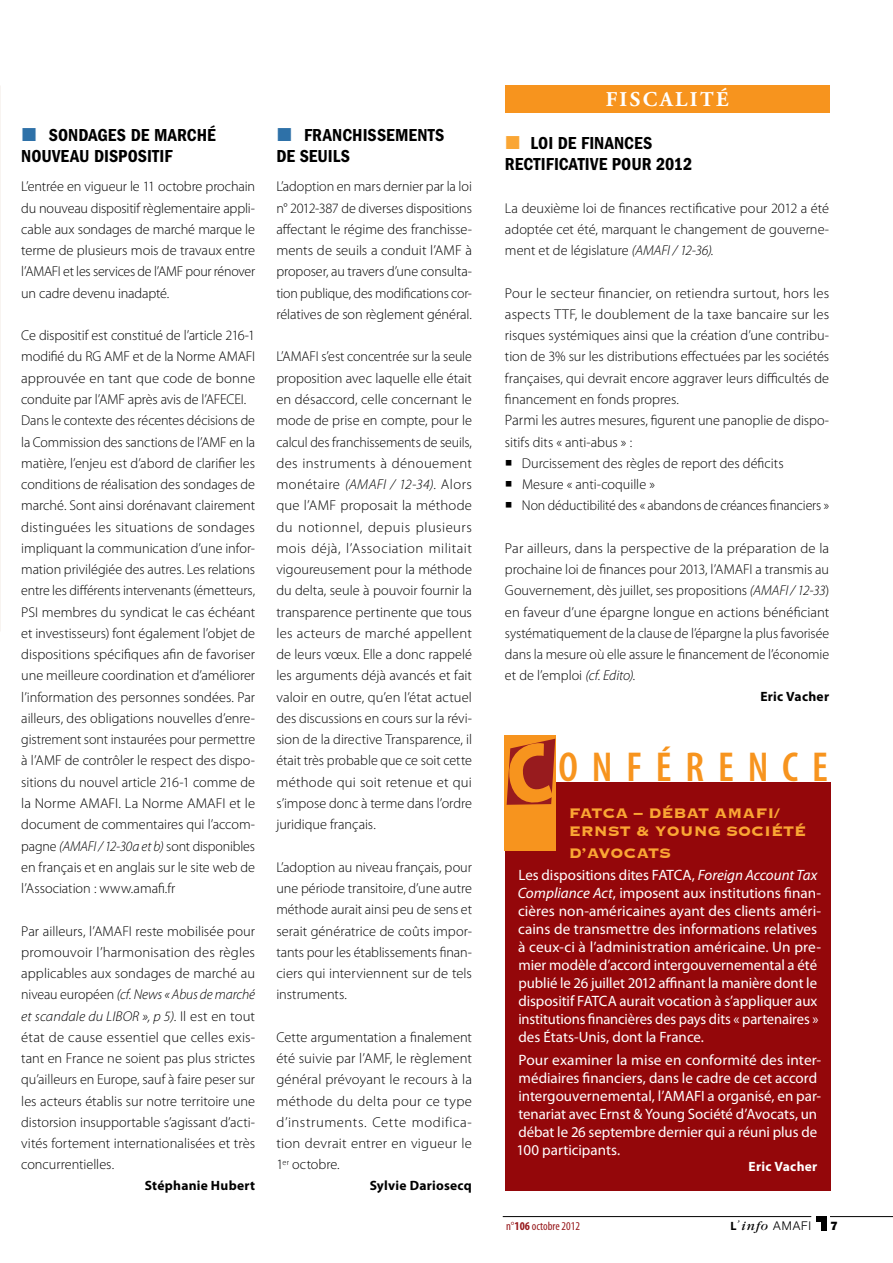
<style>
.page{position:relative;width:893px;height:1263px;background:#fff}
.page>*{position:absolute;margin:0;border:0;box-sizing:border-box;transform-origin:0 0}
.t1{font:600 condensed 42px "Myriad Pro";letter-spacing:.33em;color:#f7941e}
.t2{font:700 21px "Adobe Garamond Pro";letter-spacing:.115em;color:#fff}
.t3{font:600 condensed 18px/21px "Franklin Gothic";color:#000}
.t4{font:700 18px/18px "Copperplate";color:#faa634}
.t5{font:15px/18px "Myriad Pro";color:#fff}
.t6{font:300 14.25px/21.3px "Myriad Pro";letter-spacing:-.005em;color:#000;text-align:justify}
.t7{font:700 13.5px "Myriad Pro";letter-spacing:.02em;color:#000}
.t8{font:700 13.5px "Myriad Pro";letter-spacing:.02em;color:#fff}
.t9{font:condensed 12px "Myriad Pro";color:#981b1e}
.t10{font:300 12px "Helvetica Neue";letter-spacing:.08em;color:#000}
.t11{font:800 12px "Franklin Gothic";color:#000}
.s1{font-style:italic}
.s2{font-size:15px}
.s3{font-weight:700}
.s4{font-family:"Myriad";font-weight:700}
.s5{font-family:"Garamond";font-weight:400;font-style:italic}
.s6{font-family:"Garamond";font-weight:400;font-style:italic;font-size:13.5px}
</style>
<div class="page">
<hr style="left:830px;top:1216px;width:63px;height:1px;background:#000">
<div style="left:821px;top:1216px;width:5px;height:14px;background:#000"></div>
<div style="left:816px;top:1216px;width:10px;height:5px;background:#000"></div>
<hr style="left:503px;top:1216px;width:308px;height:1px;background:#000">
<div style="left:505px;top:85px;width:324px;height:28px;background:#f7941e"></div>
<div style="left:505px;top:783px;width:326px;height:408px;background:#94070a"></div>
<div style="left:505px;top:735px;width:51px;height:115px;background:#f7941e"></div>
<svg style="left:506px;top:739px;width:49px;height:66px"></svg>
<p class="t3" style="left:21px;top:125px;width:196px;text-indent:28px">SONDAGES DE MARCHÉ<br>NOUVEAU DISPOSITIF</p>
<p class="t6" style="left:21px;top:176px;width:235px">L’entrée en vigueur le 11 octobre prochain du nouveau dispositif règlementaire appli&shy;cable aux sondages de marché marque le terme de plusieurs mois de travaux entre l’AMAFI et les services de l’AMF pour rénover un cadre devenu inadapté.</p>
<p class="t6" style="left:21px;top:325px;width:235px;text-align:left">Ce dispositif est constitué de l’article 216-1 modifié du RG AMF et de la Norme AMAFI approuvée en tant que code de bonne conduite par l’AMF après avis de l’AFECEI.<br>Dans le contexte des récentes décisions de la Commission des sanctions de l’AMF en la matière, l’enjeu est d’abord de clarifier les conditions de réalisation des sondages de marché. Sont ainsi dorénavant clairement distinguées les situations de sondages impliquant la communication d’une infor&shy;mation privilégiée des autres. Les relations entre les différents intervenants (émetteurs, PSI membres du syndicat le cas échéant et investisseurs) font également l’objet de dispositions spécifiques afin de favoriser une meilleure coordination et d’améliorer l’information des personnes sondées. Par ailleurs, des obligations nouvelles d’enre&shy;gistrement sont instaurées pour permettre à l’AMF de contrôler le respect des dispo&shy;sitions du nouvel article 216-1 comme de la Norme AMAFI. La Norme AMAFI et le document de commentaires qui l’accom&shy;pagne <span class="s1">(AMAFI / 12-30a et b)</span> sont disponibles en français et en anglais sur le site web de l’Association : www.amafi.fr</p>
<p class="t6" style="left:21px;top:920px;width:235px">Par ailleurs, l’AMAFI reste mobilisée pour promouvoir l’harmonisation des règles applicables aux sondages de marché au niveau européen <span class="s1">(cf. News « Abus de marché et scandale du LIBOR », p 5)</span>. Il est en tout état de cause essentiel que celles exis&shy;tant en France ne soient pas plus strictes qu’ailleurs en Europe, sauf à faire peser sur les acteurs établis sur notre territoire une distorsion insupportable s’agissant d’acti&shy;vités fortement internationalisées et très concurrentielles.</p>
<p class="t7" style="left:145px;top:1176px;width:112px">Stéphanie Hubert</p>
<p class="t3" style="left:276px;top:125px;width:170px;text-indent:28px">FRANCHISSEMENTS<br>DE SEUILS</p>
<p class="t6" style="left:276px;top:176px;width:197px">L’adoption en mars dernier par la loi n° 2012-387 de diverses dispositions affectant le régime des franchisse&shy;ments de seuils a conduit l’AMF à proposer, au travers d’une consulta&shy;tion publique, des modifications cor&shy;rélatives de son règlement général.</p>
<p class="t6" style="left:276px;top:346px;width:197px">L’AMAFI s’est concentrée sur la seule proposition avec laquelle elle était en désaccord, celle concernant le mode de prise en compte, pour le calcul des franchissements de seuils, des instruments à dénouement monétaire <span class="s1">(AMAFI / 12-34)</span>. Alors que l’AMF proposait la méthode du notionnel, depuis plusieurs mois déjà, l’Association militait vigoureusement pour la méthode du delta, seule à pouvoir fournir la transparence pertinente que tous les acteurs de marché appellent de leurs vœux. Elle a donc rappelé les arguments déjà avancés et fait valoir en outre, qu’en l’état actuel des discussions en cours sur la révi&shy;sion de la directive Transparence, il était très probable que ce soit cette méthode qui soit retenue et qui s’impose donc à terme dans l’ordre juridique français.</p>
<p class="t6" style="left:276px;top:856px;width:197px">L’adoption au niveau français, pour une période transitoire, d’une autre méthode aurait ainsi peu de sens et serait génératrice de coûts impor&shy;tants pour les établissements finan&shy;ciers qui interviennent sur de tels instruments.</p>
<p class="t6" style="left:276px;top:1026px;width:197px">Cette argumentation a finalement été suivie par l’AMF, le règlement général prévoyant le recours à la méthode du delta pour ce type d’instruments. Cette modifica&shy;tion devrait entrer en vigueur le 1<sup>er</sup> octobre.</p>
<p class="t7" style="left:370px;top:1176px;width:104px">Sylvie Dariosecq</p>
<h2 class="t2" style="left:606px;top:88px;width:124px">FI SCALITÉ</h2>
<p class="t3" style="left:505px;top:132px;width:149px;text-indent:26px">LOI DE FI NANCES<br>RECTIFICA</p>
<p class="t3" style="left:578px;top:154px;width:116px">TIVE POUR 2012</p>
<p class="t6" style="left:505px;top:197px;width:326px">La deuxième loi de finances rectificative pour 2012 a été adoptée cet été, marquant le changement de gouverne&shy;ment et de législature <span class="s1">(AMAFI / 12-36).</span></p>
<p class="t6" style="left:505px;top:282px;width:326px">Pour le secteur financier, on retiendra surtout, hors les</p>
<p class="t6" style="left:505px;top:303px;width:326px">aspects TTF, le doublement de la taxe bancaire sur les</p>
<p class="t6" style="left:505px;top:325px;width:326px">risques systémiques ainsi que la création d’une contribu-</p>
<p class="t6" style="left:505px;top:346px;width:326px">tion de 3% sur les distributions effectuées par les sociétés</p>
<p class="t6" style="left:505px;top:367px;width:326px">françaises, qui devrait encore aggraver leurs difficultés de</p>
<p class="t6" style="left:505px;top:388px;width:175px">financement en fonds propres.</p>
<p class="t6" style="left:505px;top:410px;width:326px"><span class="s2">Parmi les a</span>utres mesures, figurent une panoplie de dispo-</p>
<p class="t6" style="left:505px;top:431px;width:129px">sitifs dits « anti-abus » :</p>
<p class="t6" style="left:522px;top:452px;width:263px">Durcissement des règles de report des déficits</p>
<p class="t6" style="left:522px;top:473px;width:134px">Mesure « anti-coquille »</p>
<p class="t6" style="left:522px;top:495px;width:309px">Non déductibilité des « abandons de créances financiers »</p>
<p class="t6" style="left:505px;top:537px;width:326px">Par ailleurs, dans la perspective de la préparation de la prochaine loi de finances pour 2013, l’AMAFI a transmis au Gouvernement, dès juillet, ses propositions <span class="s1">(AMAFI / 12-33</span>) en faveur d’une épargne longue en actions bénéficiant systématiquement de la clause de l’épargne la plus favorisée dans la mesure où elle assure le financement de l’économie et de l’emploi <span class="s1">(cf. Edito).</span></p>
<p class="t7" style="left:760px;top:687px;width:70px">Eric Vacher</p>
<h1 class="t1" style="left:558px;top:741px;width:271px">ONFÉRENCE</h1>
<p class="t4" style="left:569px;top:803px;width:117px">FATCA – Débat</p>
<p class="t4" style="left:569px;top:803px;width:239px;text-indent:146px">AMAFI/<br>Ernst &amp; Young Société</p>
<p class="t4" style="left:569px;top:843px;width:104px">d’Avocats</p>
<p class="t5" style="left:518px;top:866px;width:305px">Les dispositions dites FATCA, <span class="s1">Foreign Account Tax Compliance Act</span>, imposent aux institutions finan&shy;cières non-américaines ayant des clients améri&shy;cains de transmettre des informations relatives à ceux-ci à l’administration américaine. Un pre&shy;mier modèle d’accord intergouvernemental a été publié le 26 juillet 2012 affinant la manière dont le dispositif FATCA aurait vocation à s’appliquer aux institutions financières des pays dits « partenaires » des États-Unis, dont la France.</p>
<p class="t5" style="left:516px;top:1050px;width:306px">Pour examiner la mise en conformité des inter&shy;médiaires financiers, dans le cadre de cet accord intergouvernemental, l’AMAFI a organisé, en par&shy;tenariat avec Ernst &amp; Young Société d’Avocats, un débat le 26 septembre dernier qui a réuni plus de 100 participants.</p>
<p class="t8" style="left:749px;top:1157px;width:70px">Eric Vacher</p>
<p class="t9" style="left:506px;top:1218px;width:76px">n°<span class="s3">106</span> octobre 2012</p>
<p class="t10" style="left:730px;top:1218px;width:82px"><span class="s4">L</span><span class="s5">’</span> <span class="s6">info</span> AMAFI</p>
<p class="t11" style="left:831px;top:1219px;width:9px">7</p>
</div>
